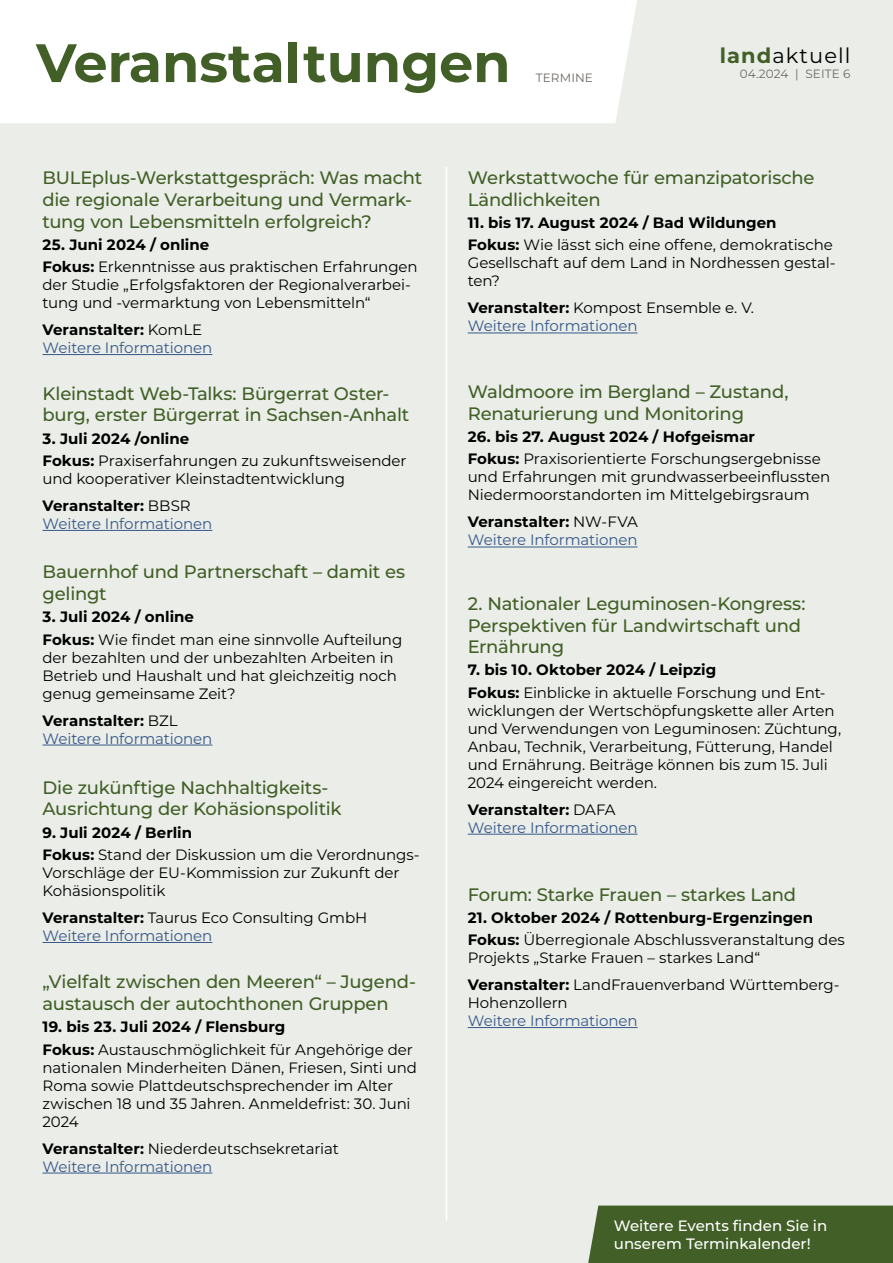
<style>
.page{position:relative;width:893px;height:1263px;background:#eaede8}
.page>*{position:absolute;margin:0;border:0;box-sizing:border-box;transform-origin:0 0}
.t1{font:700 54px "Montserrat";color:#415f26}
.t2{font:21px "Montserrat";letter-spacing:.05em;color:#000}
.t3{font:500 18px/21.6px "Montserrat";letter-spacing:-.01em;color:#415f26}
.t4{font:15px/18px "Montserrat";letter-spacing:-.005em;color:#000}
.t5{font:15px/18px "Montserrat";letter-spacing:-.01em;color:#38598b}
.t6{font:700 15px/22.2px "Montserrat";letter-spacing:.005em;color:#000}
.t7{font:500 15px/18px "Montserrat";color:#fff}
.t8{font:12px "Montserrat";letter-spacing:.01em;color:#6d6a63}
.s1{font-weight:700;color:#415f26}
.s2{font-weight:700}
.s3{font-weight:700;color:#000}
.s4{color:#000}
.s5{color:#38598b}
.s6{font-weight:400}
</style>
<div class="page">
<div style="left:0;top:0;width:637px;height:123px;background:#fff"></div>
<div style="left:588px;top:1205px;width:305px;height:58px;background:#415f26"></div>
<hr style="left:446px;top:167px;width:1px;height:1053px;background:#fff">
<hr style="left:43px;top:942px;width:169px;height:1px;background:#38598b">
<hr style="left:43px;top:354px;width:169px;height:1px;background:#38598b">
<hr style="left:43px;top:530px;width:169px;height:1px;background:#38598b">
<hr style="left:468px;top:547px;width:170px;height:1px;background:#38598b">
<hr style="left:43px;top:745px;width:169px;height:1px;background:#38598b">
<hr style="left:468px;top:333px;width:170px;height:1px;background:#38598b">
<hr style="left:468px;top:834px;width:170px;height:1px;background:#38598b">
<hr style="left:468px;top:1027px;width:170px;height:1px;background:#38598b">
<hr style="left:43px;top:1173px;width:169px;height:1px;background:#38598b">
<h1 class="t1" style="left:36px;top:24px;width:476px">Veranstaltungen</h1>
<p class="t8" style="left:536px;top:70px;width:59px">TERMINE</p>
<h2 class="t2" style="left:720px;top:41px;width:132px"><span class="s1">land</span>aktuell</h2>
<p class="t8" style="left:740px;top:65px;width:112px">04.2024 | SEITE 6</p>
<p class="t3" style="left:43px;top:166px;width:381px">BULEplus-Werkstattgespräch: Was macht die regionale Verarbeitung und Vermark&shy;tung von Lebensmitteln erfolgreich?</p>
<p class="t4" style="left:43px;top:233px;width:377px;line-height:22.2px"><span class="s2">25. Juni 2024 / online<br>Fokus:</span> Erkenntnisse aus praktischen Erfahrungen</p>
<p class="t4" style="left:43px;top:275px;width:370px">der Studie „Erfolgsfaktoren der Regionalverarbei&shy;tung und -vermarktung von Lebensmitteln“</p>
<p class="t5" style="left:43px;top:320px;width:171px"><span class="s3">Veranstalter:</span> <span class="s4">KomLE<br></span>Weitere Informationen</p>
<p class="t3" style="left:43px;top:382px;width:368px">Kleinstadt Web-Talks: Bürgerrat Oster&shy;burg, erster Bürgerrat in Sachsen-Anhalt</p>
<p class="t4" style="left:43px;top:427px;width:366px;line-height:22.2px"><span class="s2">3. Juli 2024 /online<br>Fokus:</span> Praxiserfahrungen zu zukunftsweisender</p>
<p class="t4" style="left:43px;top:464px;width:304px;line-height:27px">und kooperativer Kleinstadtentwicklung<br><span class="s2">Veranstalter:</span> BBSR</p>
<p class="t5" style="left:43px;top:514px;width:171px">Weitere Informationen</p>
<p class="t3" style="left:43px;top:560px;width:364px">Bauernhof und Partnerschaft – damit es gelingt</p>
<p class="t4" style="left:43px;top:605px;width:361px;line-height:22.2px"><span class="s2">3. Juli 2024 / online<br>Fokus:</span> Wie findet man eine sinnvolle Aufteilung</p>
<p class="t4" style="left:43px;top:648px;width:356px">der bezahlten und der unbezahlten Arbeiten in<br>Betrieb und Haushalt und hat gleichzeitig noch genug gemeinsame Zeit?</p>
<p class="t5" style="left:43px;top:711px;width:171px"><span class="s3">Veranstalter:</span> <span class="s4">BZL<br></span>Weitere Informationen</p>
<p class="t3" style="left:43px;top:776px;width:301px">Die zukünftige Nachhaltigkeits-<br>Ausrichtung der Kohäsionspolitik</p>
<p class="t4" style="left:43px;top:821px;width:379px;line-height:22.2px"><span class="s2">9. Juli 2024 / Berlin<br>Fokus:</span> Stand der Diskussion um die Verordnungs-</p>
<p class="t4" style="left:43px;top:863px;width:359px">Vorschläge der EU-Kommission zur Zukunft der<br>Kohäsionspolitik</p>
<p class="t4" style="left:43px;top:908px;width:326px"><span class="s2">Veranstalter:</span> Taurus Eco Consulting GmbH<br><span class="s5">Weitere Informationen</span></p>
<p class="t3" style="left:43px;top:970px;width:375px">„Vielfalt zwischen den Meeren“ – Jugend&shy;austausch der autochthonen Gruppen</p>
<p class="t4" style="left:43px;top:1015px;width:372px;line-height:22.2px"><span class="s2">19. bis 23. Juli 2024 / Flensburg<br>Fokus:</span> Austauschmöglichkeit für Angehörige der</p>
<p class="t4" style="left:43px;top:1058px;width:376px">nationalen Minderheiten Dänen, Friesen, Sinti und Roma sowie Plattdeutschsprechender im Alter zwischen 18 und 35 Jahren. Anmeldefrist: 30. Juni 2024</p>
<p class="t4" style="left:43px;top:1139px;width:298px"><span class="s2">Veranstalter:</span> Niederdeutschsekretariat<br><span class="s5">Weitere Informationen</span></p>
<p class="t3" style="left:468px;top:166px;width:348px">Werkstattwoche für emanzipatorische<br>Ländlichkeiten</p>
<p class="t6" style="left:468px;top:211px;width:367px">11. bis 17. August 2024 / Bad Wildungen<br>Fokus: <span class="s6">Wie lässt sich eine offene, demokratische</span></p>
<p class="t4" style="left:468px;top:254px;width:369px">Gesellschaft auf dem Land in Nordhessen gestal&shy;ten?</p>
<p class="t5" style="left:468px;top:299px;width:288px"><span class="s3">Veranstalter:</span> <span class="s4">Kompost Ensemble e. V.<br></span>Weitere Informationen</p>
<p class="t3" style="left:468px;top:380px;width:322px">Waldmoore im Bergland – Zustand,<br>Renaturierung und Monitoring</p>
<p class="t4" style="left:468px;top:425px;width:354px;line-height:22.2px"><span class="s2">26. bis 27. August 2024 / Hofgeismar<br>Fokus:</span> Praxisorientierte Forschungsergebnisse</p>
<p class="t4" style="left:468px;top:468px;width:364px">und Erfahrungen mit grundwasserbeeinflussten<br>Niedermoorstandorten im Mittelgebirgsraum</p>
<p class="t5" style="left:468px;top:513px;width:172px"><span class="s3">Veranstalter:</span> <span class="s4">NW-FVA<br></span>Weitere Informationen</p>
<p class="t3" style="left:468px;top:592px;width:339px">2. Nationaler Leguminosen-Kongress:<br>Perspektiven für Landwirtschaft und<br>Ernährung</p>
<p class="t4" style="left:468px;top:658px;width:359px;line-height:22.2px"><span class="s2">7. bis 10. Oktober 2024 / Leipzig<br>Fokus:</span> Einblicke in aktuelle Forschung und Ent-</p>
<p class="t4" style="left:468px;top:701px;width:375px">wicklungen der Wertschöpfungskette aller Arten und Verwendungen von Leguminosen: Züchtung, Anbau, Technik, Verarbeitung, Fütterung, Handel und Ernährung. Beiträge können bis zum 15. Juli 2024 eingereicht werden.</p>
<p class="t5" style="left:468px;top:800px;width:171px"><span class="s3">Veranstalter:</span> <span class="s4">DAFA<br></span>Weitere Informationen</p>
<p class="t3" style="left:468px;top:883px;width:330px">Forum: Starke Frauen – starkes Land</p>
<p class="t6" style="left:468px;top:905px;width:379px">21. Oktober 2024 / Rottenburg-Ergenzingen<br>Fokus: <span class="s6">Überregionale Abschlussveranstaltung des</span></p>
<p class="t4" style="left:468px;top:944px;width:373px;line-height:27px">Projekts „Starke Frauen – starkes Land“<br><span class="s2">Veranstalter:</span> LandFrauenverband Württemberg-</p>
<p class="t4" style="left:468px;top:993px;width:101px">Hohenzollern</p>
<p class="t5" style="left:468px;top:1011px;width:171px">Weitere Informationen</p>
<p class="t7" style="left:614px;top:1216px;width:215px">Weitere Events finden Sie in unserem Terminkalender!</p>
</div>
